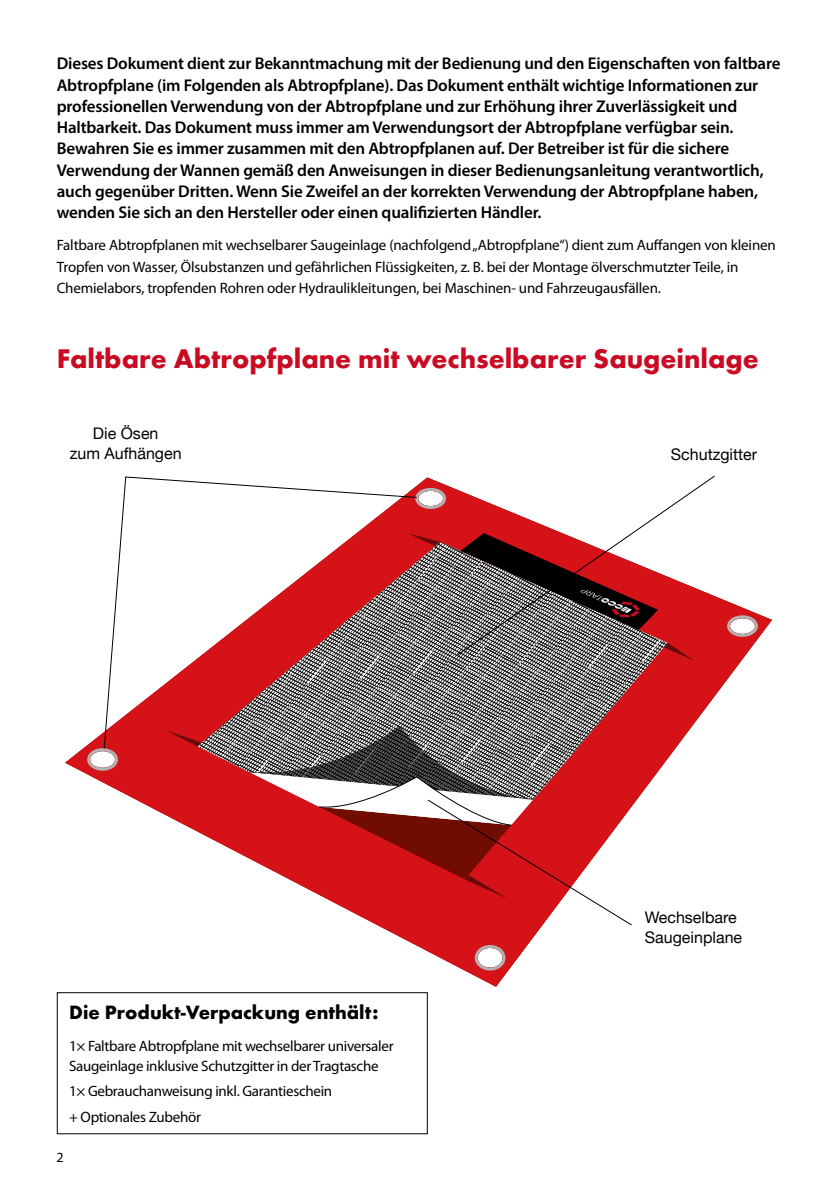
<style>
.page{position:relative;width:840px;height:1191px;background:#fff}
.page>*{position:absolute;margin:0;border:0;box-sizing:border-box;transform-origin:0 0}
._2021_H2{font:700 28px "Futura TOT";color:#c90a22}
._2021_H3{font:700 20px "Futura TOT";color:#000}
._2021_text{font:600 17px/21.2px "Myriad Pro";letter-spacing:-.01em;color:#000}
._2021_popisky{font:16px/20px "Helvetica Neue";color:#000;text-align:center}
._2021_text-2{font:15px/21.2px "Myriad Pro";letter-spacing:-.01em;color:#000}
._2021_odrazky_bez_od{font:15px/20px "Myriad Pro";letter-spacing:-.02em;color:#000}
.t1{font:14px "Myriad Pro";color:#000}
</style>
<div class="page">
<svg style="left:65px;top:477px;width:706px;height:509px"></svg>
<svg style="left:474px;top:945px;width:31px;height:25px"></svg>
<svg style="left:87px;top:748px;width:31px;height:22px"></svg>
<svg style="left:726px;top:615px;width:31px;height:22px"></svg>
<svg style="left:417px;top:488px;width:29px;height:21px"></svg>
<svg style="left:197px;top:542px;width:470px;height:257px"></svg>
<svg style="left:417px;top:533px;width:23px;height:13px"></svg>
<svg style="left:663px;top:655px;width:31px;height:6px"></svg>
<svg style="left:249px;top:726px;width:383px;height:200px"></svg>
<div style="left:57px;top:992px;width:370px;height:142px;border:1px solid #000"></div>
<svg style="left:456px;top:475px;width:259px;height:180px"></svg>
<svg style="left:103px;top:476px;width:314px;height:273px"></svg>
<p class="_2021_text" style="left:57px;top:53px;width:725px">Dieses Dokument dient zur Bekanntmachung mit der Bedienung und den Eigenschaften von faltbare Abtropfplane (im Folgenden als Abtropfplane). Das Dokument enthält wichtige Informationen zur professionellen Verwendung von der Abtropfplane und zur Erhöhung ihrer Zuverlässigkeit und Haltbarkeit. Das Dokument muss immer am Verwendungsort der Abtropfplane verfügbar sein.<br>Bewahren Sie es immer zusammen mit den Abtropfplanen auf. Der Betreiber ist für die sichere Verwendung der Wannen gemäß den Anweisungen in dieser Bedienungsanleitung verantwortlich, auch gegenüber Dritten. Wenn Sie Zweifel an der korrekten Verwendung der Abtropfplane haben, wenden Sie sich an den Hersteller oder einen qualifizierten Händler.</p>
<p class="_2021_text-2" style="left:57px;top:235px;width:720px">Faltbare Abtropfplanen mit wechselbarer Saugeinlage (nachfolgend „Abtropfplane“) dient zum Auffangen von kleinen<br>Tropfen von Wasser, Ölsubstanzen und gefährlichen Flüssigkeiten, z. B. bei der Montage ölverschmutzter Teile, in<br>Chemielabors, tropfenden Rohren oder Hydraulikleitungen, bei Maschinen- und Fahrzeugausfällen.</p>
<p class="_2021_H2" style="left:57px;top:341px;width:703px">Faltbare Abtropfplane mit wechselbarer Saugeinlage</p>
<p class="_2021_popisky" style="left:70px;top:424px;width:113px">Die Ösen<br>zum Aufhängen</p>
<p class="_2021_H3" style="left:69px;top:1000px;width:311px">Die Produkt-Verpackung enthält:</p>
<p class="_2021_odrazky_bez_od" style="left:69px;top:1035px;width:326px">1× Faltbare Abtropfplane mit wechselbarer universaler<br>Saugeinlage inklusive Schutzgitter in der Tragtasche</p>
<p class="_2021_odrazky_bez_od" style="left:69px;top:1081px;width:264px">1× Gebrauchanweisung inkl. Garantieschein</p>
<p class="_2021_odrazky_bez_od" style="left:69px;top:1106px;width:133px">+ Optionales Zubehör</p>
<p class="t1" style="left:56px;top:1148px;width:9px">2</p>
<p class="_2021_popisky" style="left:670px;top:445px;width:88px">Schutzgitter</p>
<p class="_2021_popisky" style="left:644px;top:908px;width:99px;text-align:left">Wechselbare<br>Saugeinplane</p>
</div>
